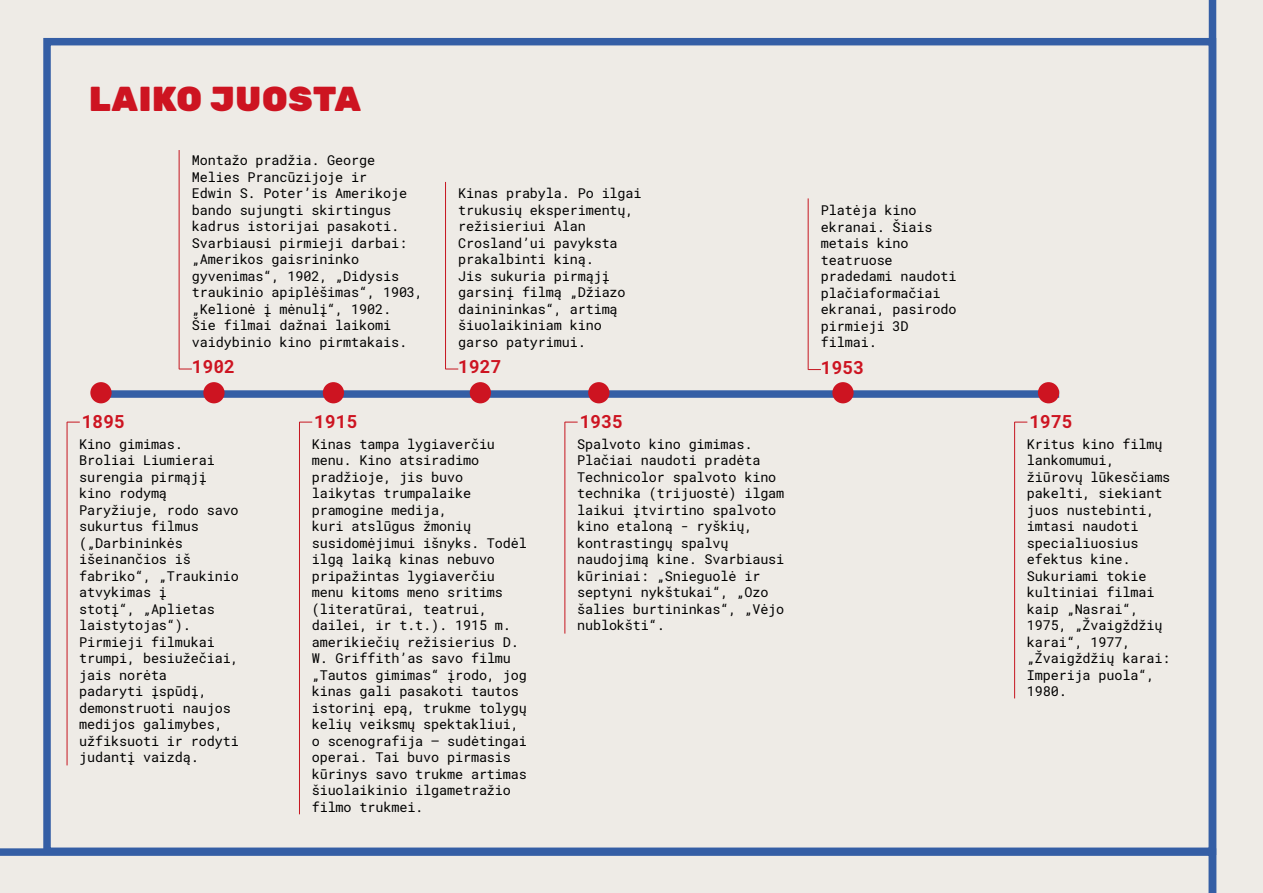
<style>
.page{position:relative;width:1263px;height:893px;background:#eeebe6}
.page>*{position:absolute;margin:0;border:0;box-sizing:border-box;transform-origin:0 0}
.poskyris{font:900 34.5px "Rubik";letter-spacing:.025em;color:#cd1421}
.tekstas{font:700 18px "Roboto Mono";color:#cd1421}
.tekstas-2{font:13.5px/16.5px "Roboto Mono";letter-spacing:-.01em;color:#000}
</style>
<div class="page">
<div style="left:43px;top:38px;width:1173px;height:817px;border:8px solid #345ea5"></div>
<svg style="left:1209px;top:0;width:8px;height:893px;background:#4168a9"></svg>
<svg style="left:0;top:848px;width:1216px;height:45px"></svg>
<div style="left:101px;top:390px;width:958px;height:8px;background:#345ea5"></div>
<div style="left:90px;top:382px;width:22px;height:21px;background:#cd1421;border-radius:50%"></div>
<div style="left:323px;top:382px;width:21px;height:21px;background:#cd1421;border-radius:50%"></div>
<div style="left:588px;top:382px;width:21px;height:21px;background:#cd1421;border-radius:50%"></div>
<div style="left:1038px;top:382px;width:21px;height:21px;background:#cd1421;border-radius:50%"></div>
<div style="left:203px;top:382px;width:22px;height:21px;background:#cd1421;border-radius:50%"></div>
<div style="left:470px;top:382px;width:21px;height:21px;background:#cd1421;border-radius:50%"></div>
<div style="left:832px;top:382px;width:22px;height:21px;background:#cd1421;border-radius:50%"></div>
<hr style="left:67px;top:422px;width:1px;height:343px;background:#c61620">
<hr style="left:299px;top:422px;width:1px;height:392px;background:#c61620">
<hr style="left:565px;top:422px;width:1px;height:212px;background:#c61620">
<hr style="left:1014px;top:422px;width:1px;height:276px;background:#c61620">
<svg style="left:67px;top:422px;width:13px;height:1px"></svg>
<svg style="left:300px;top:422px;width:12px;height:1px"></svg>
<svg style="left:565px;top:422px;width:13px;height:1px"></svg>
<svg style="left:1014px;top:422px;width:13px;height:1px"></svg>
<hr style="left:179px;top:150px;width:1px;height:219px;background:#c61620">
<svg style="left:179px;top:369px;width:13px;height:1px"></svg>
<hr style="left:445px;top:182px;width:1px;height:187px;background:#c61620">
<svg style="left:445px;top:369px;width:13px;height:1px"></svg>
<hr style="left:808px;top:198px;width:1px;height:172px;background:#c61620">
<svg style="left:808px;top:369px;width:13px;height:1px"></svg>
<p class="poskyris" style="left:89px;top:78px;width:273px">LAIKO JUOSTA</p>
<p class="tekstas-2" style="left:192px;top:152px;width:233px">Montažo pradžia. George<br>Melies Prancūzijoje ir<br>Edwin S. Poter’is Amerikoje bando sujungti skirtingus kadrus istorijai pasakoti.<br>Svarbiausi pirmieji darbai: „Amerikos gaisrininko gyvenimas“, 1902, „Didysis traukinio apiplėšimas“, 1903, „Kelionė į mėnulį“, 1902.<br>Šie filmai dažnai laikomi vaidybinio kino pirmtakais.</p>
<p class="tekstas-2" style="left:458px;top:185px;width:185px">Kinas prabyla. Po ilgai trukusių eksperimentų, režisieriui Alan<br>Crosland’ui pavyksta prakalbinti kiną.<br>Jis sukuria pirmąjį garsinį filmą „Džiazo dainininkas“, artimą šiuolaikiniam kino garso patyrimui.</p>
<p class="tekstas-2" style="left:821px;top:202px;width:137px">Platėja kino ekranai. Šiais metais kino teatruose pradedami naudoti plačiaformačiai ekranai, pasirodo pirmieji 3D filmai.</p>
<p class="tekstas" style="left:192px;top:354px;width:45px">1902</p>
<p class="tekstas" style="left:458px;top:354px;width:45px">1927</p>
<p class="tekstas" style="left:821px;top:355px;width:45px">1953</p>
<p class="tekstas" style="left:82px;top:409px;width:45px">1895</p>
<p class="tekstas" style="left:314px;top:409px;width:45px">1915</p>
<p class="tekstas" style="left:580px;top:409px;width:45px">1935</p>
<p class="tekstas" style="left:1029px;top:409px;width:45px">1975</p>
<p class="tekstas-2" style="left:79px;top:435px;width:161px">Kino gimimas.<br>Broliai Liumierai surengia pirmąjį kino rodymą<br>Paryžiuje, rodo savo sukurtus filmus („Darbininkės išeinančios iš fabriko“, „Traukinio atvykimas į<br>stotį“, „Aplietas laistytojas“).<br>Pirmieji filmukai trumpi, besiužečiai, jais norėta<br>padaryti įspūdį, demonstruoti naujos medijos galimybes, užfiksuoti ir rodyti judantį vaizdą.</p>
<p class="tekstas-2" style="left:312px;top:435px;width:217px">Kinas tampa lygiaverčiu menu. Kino atsiradimo pradžioje, jis buvo laikytas trumpalaike pramogine medija,<br>kuri atslūgus žmonių susidomėjimui išnyks. Todėl ilgą laiką kinas nebuvo pripažintas lygiaverčiu menu kitoms meno sritims (literatūrai, teatrui, dailei, ir t.t.). 1915 m. amerikiečių režisierius D.<br>W. Griffith’as savo filmu „Tautos gimimas“ įrodo, jog kinas gali pasakoti tautos istorinį epą, trukme tolygų kelių veiksmų spektakliui, o scenografija – sudėtingai operai. Tai buvo pirmasis kūrinys savo trukme artimas šiuolaikinio ilgametražio filmo trukmei.</p>
<p class="tekstas-2" style="left:577px;top:435px;width:209px">Spalvoto kino gimimas.<br>Plačiai naudoti pradėta<br>Technicolor spalvoto kino technika (trijuostė) ilgam laikui įtvirtino spalvoto kino etaloną - ryškių, kontrastingų spalvų naudojimą kine. Svarbiausi kūriniai: „Snieguolė ir septyni nykštukai“, „Ozo šalies burtininkas“, „Vėjo nublokšti“.</p>
<p class="tekstas-2" style="left:1027px;top:435px;width:145px">Kritus kino filmų lankomumui, žiūrovų lūkesčiams pakelti, siekiant juos nustebinti, imtasi naudoti specialiuosius efektus kine.<br>Sukuriami tokie kultiniai filmai kaip „Nasrai“,<br>1975, „Žvaigždžių karai“, 1977, „Žvaigždžių karai:<br>Imperija puola“,<br>1980.</p>
</div>
